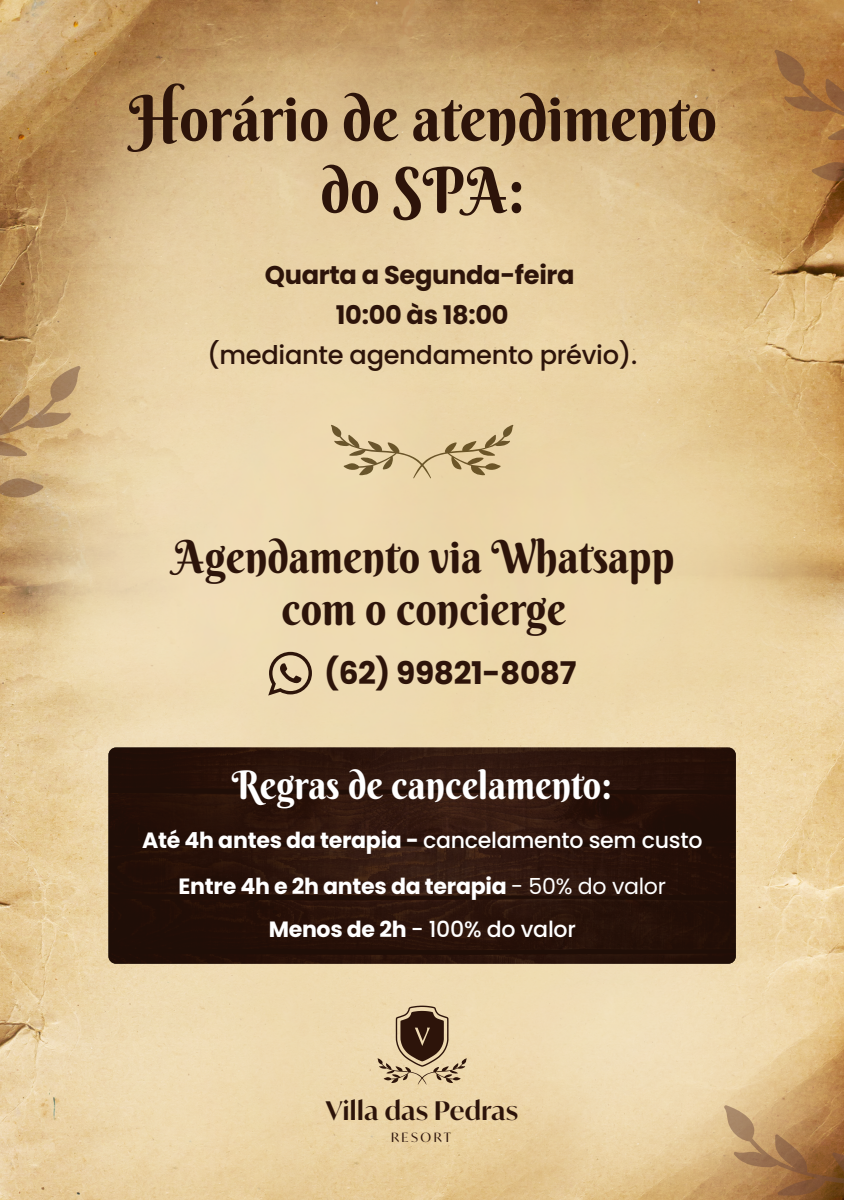
<style>
.page{position:relative;width:844px;height:1200px;background:#fff}
.page>*{position:absolute;margin:0;border:0;box-sizing:border-box;transform-origin:0 0}
.t1{font:63.31px/71.9px "Berkshire Swash";color:#2d140a;text-align:center;scale:.91 1}
.t2{font:45.69px/51.9px "Berkshire Swash";color:#2d140a;text-align:center;scale:.91 1}
.t3{font:39.31px "Berkshire Swash";color:#fff;scale:.91 1}
.t4{font:700 31.19px "Poppins";letter-spacing:-.015em;color:#2d140a}
.t5{font:700 25.69px/40.3px "Poppins";letter-spacing:-.015em;color:#2d140a;text-align:center}
.t6{font:500 25.69px "Poppins";letter-spacing:-.015em;color:#2d140a}
.t7{font:600 25.69px "Ivy Mode";letter-spacing:.02em;color:#2d140a}
.t8{font:700 22.12px/45.8px "Poppins";letter-spacing:-.015em;color:#fff;text-align:center}
.t9{font:500 22.12px "Poppins";letter-spacing:-.015em;color:#fff}
.t10{font:12.88px "Ivy Mode";letter-spacing:.2em;color:#2d140a}
.s1{font-weight:500}
.s2{font-weight:400}
.s3{font-weight:700}
</style>
<div class="page">
<img style="left:0;top:0;width:844px;height:1200px">
<div style="left:108px;top:748px;width:628px;height:216px;background:#2d140a"></div>
<svg style="left:331px;top:425px;width:182px;height:53px;background:#d5bf93"></svg>
<svg style="left:0;top:366px;width:81px;height:156px;background:#c7a675"></svg>
<svg style="left:774px;top:50px;width:70px;height:156px;background:#ae7a42"></svg>
<svg style="left:724px;top:1105px;width:120px;height:95px;background:#ad8152"></svg>
<svg style="left:377px;top:1006px;width:90px;height:79px;background:#af9879"></svg>
<svg style="left:268px;top:652px;width:44px;height:44px;background:#b19c7e"></svg>
<h1 class="t1" style="left:129px;top:82px;width:647px">Horário de atendimento do SPA:</h1>
<p class="t5" style="left:265px;top:255px;width:311px">Quarta a Segunda-feira<br>10:00 às 18:00</p>
<p class="t6" style="left:207px;top:341px;width:431px">(mediante agendamento prévio).</p>
<h2 class="t2" style="left:173px;top:531px;width:552px">Agendamento via Whatsapp com o concierge</h2>
<h3 class="t4" style="left:324px;top:655px;width:254px">(62) 99821-8087</h3>
<h3 class="t3" style="left:232px;top:761px;width:420px">Regras de cancelamento:</h3>
<p class="t8" style="left:142px;top:818px;width:562px">Até 4h antes da terapia - <span class="s1">cancelamento sem custo<br></span>Entre 4h e 2h antes da terapia <span class="s2">- 50% do valor</span></p>
<p class="t9" style="left:269px;top:917px;width:309px"><span class="s3">Menos de 2h</span> - 100% do valor</p>
<p class="t7" style="left:326px;top:1093px;width:194px">Villa das Pedras</p>
<p class="t10" style="left:391px;top:1129px;width:61px">RESORT</p>
</div>
